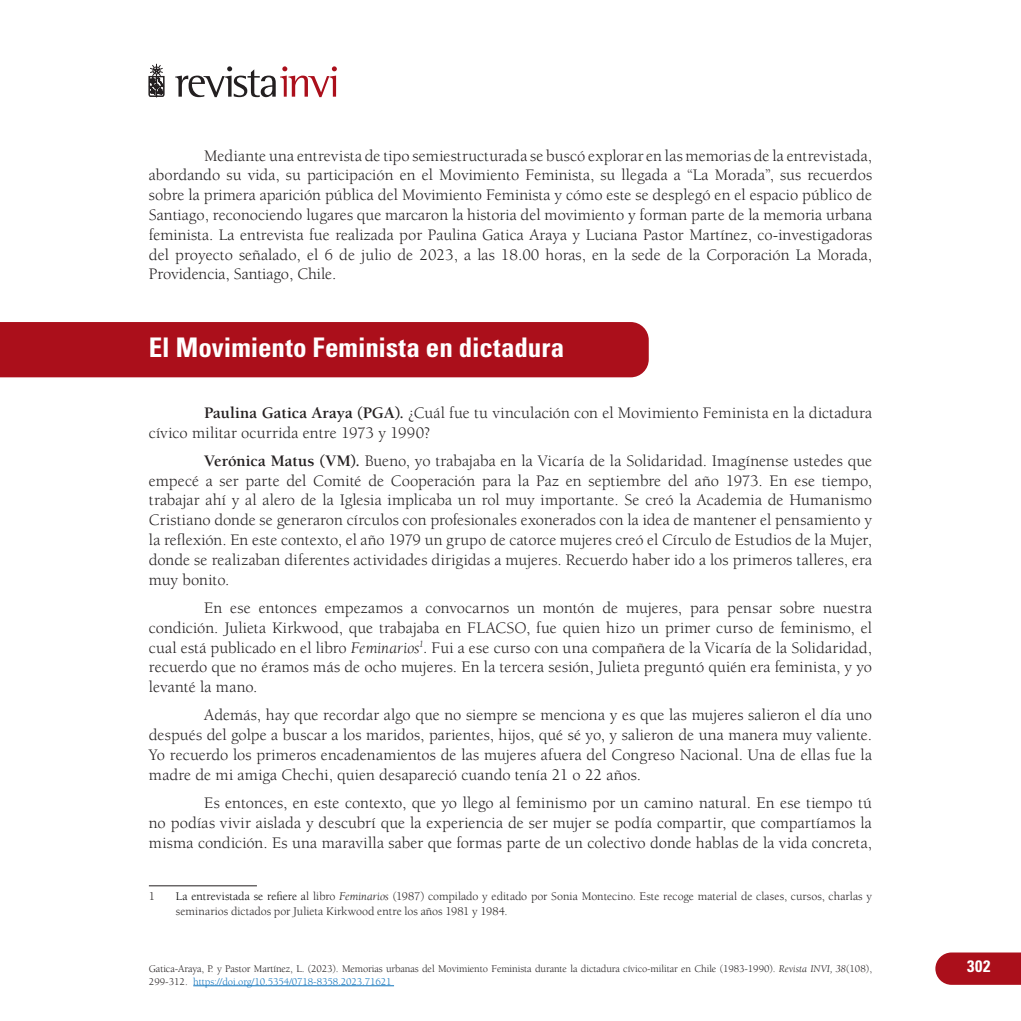
<style>
.page{position:relative;width:1021px;height:1021px;background:#fff}
.page>*{position:absolute;margin:0;border:0;box-sizing:border-box;transform-origin:0 0}
.txt_esp{font:700 condensed 27px "Univers LT Std";color:#fff}
.txt_esp-2{font:16.5px/19.8px "Berkeley Std";color:#231f20;text-align:justify}
.t1{font:700 condensed 16.5px "Univers LT Std";color:#fff}
.nota{font:12px/14.4px "Berkeley Std";color:#231f20}
.t2{font:10.5px "Berkeley Std";letter-spacing:-.01em;color:#231f20}
.t3{font:10.5px "Berkeley Std";letter-spacing:-.01em;color:#1074bc}
.s1{font-weight:700}
.s2{font-style:italic}
.s3{color:#000}
.s4{color:#231f20}
</style>
<div class="page">
<svg style="left:175px;top:66px;width:162px;height:31px"></svg>
<svg style="left:149px;top:64px;width:15px;height:33px"></svg>
<svg style="left:935px;top:952px;width:85px;height:32px;background:#af1c28"></svg>
<hr style="left:193px;top:985px;width:201px;height:1px;background:#1074bc">
<div style="left:0;top:322px;width:648px;height:55px;background:#ab0f1b"></div>
<hr style="left:149px;top:885px;width:108px;height:1px;background:#231f20">
<p class="txt_esp-2" style="left:149px;top:146px;width:724px;text-indent:55px">Mediante una entrevista de tipo semiestructurada se buscó explorar en las memorias de la entrevistada, abordando su vida, su participación en el Movimiento Feminista, su llegada a “La Morada”, sus recuerdos sobre la primera aparición pública del Movimiento Feminista y cómo este se desplegó en el espacio público de Santiago, reconociendo lugares que marcaron la historia del movimiento y forman parte de la memoria urbana feminista. La entrevista fue realizada por Paulina Gatica Araya y Luciana Pastor Martínez, co-investigadoras del proyecto señalado, el 6 de julio de 2023, a las 18.00 horas, en la sede de la Corporación La Morada, Providencia, Santiago, Chile.</p>
<p class="txt_esp" style="left:149px;top:331px;width:417px">El Movimiento Feminista en dictadura</p>
<p class="txt_esp-2" style="left:149px;top:403px;width:724px;text-indent:55px"><span class="s1">Paulina Gatica Araya (PGA).</span> ¿Cuál fue tu vinculación con el Movimiento Feminista en la dictadura cívico militar ocurrida entre 1973 y 1990?</p>
<p class="txt_esp-2" style="left:149px;top:451px;width:724px;text-indent:55px"><span class="s1">Verónica Matus (VM).</span> Bueno, yo trabajaba en la Vicaría de la Solidaridad. Imagínense ustedes que empecé a ser parte del Comité de Cooperación para la Paz en septiembre del año 1973. En ese tiempo, trabajar ahí y al alero de la Iglesia implicaba un rol muy importante. Se creó la Academia de Humanismo Cristiano donde se generaron círculos con profesionales exonerados con la idea de mantener el pensamiento y la reflexión. En este contexto, el año 1979 un grupo de catorce mujeres creó el Círculo de Estudios de la Mujer, donde se realizaban diferentes actividades dirigidas a mujeres. Recuerdo haber ido a los primeros talleres, era muy bonito.</p>
<p class="txt_esp-2" style="left:149px;top:598px;width:724px;text-indent:55px">En ese entonces empezamos a convocarnos un montón de mujeres, para pensar sobre nuestra condición. Julieta Kirkwood, que trabajaba en FLACSO, fue quien hizo un primer curso de feminismo, el cual está publicado en el libro <span class="s2">Feminarios</span><sup>1</sup><span class="s2">.</span> Fui a ese curso con una compañera de la Vicaría de la Solidaridad, recuerdo que no éramos más de ocho mujeres. En la tercera sesión, Julieta preguntó quién era feminista, y yo levanté la mano.</p>
<p class="txt_esp-2" style="left:149px;top:705px;width:724px;text-indent:55px">Además, hay que recordar algo que no siempre se menciona y es que las mujeres salieron el día uno después del golpe a buscar a los maridos, parientes, hijos, qué sé yo, y salieron de una manera muy valiente.<br>Yo recuerdo los primeros encadenamientos de las mujeres afuera del Congreso Nacional. Una de ellas fue la madre de mi amiga Chechi, quien desapareció cuando tenía 21 o 22 años.</p>
<p class="txt_esp-2" style="left:149px;top:793px;width:724px;text-indent:55px">Es entonces, en este contexto, que yo llego al feminismo por un camino natural. En ese tiempo tú no podías vivir aislada y descubrí que la experiencia de ser mujer se podía compartir, que compartíamos la misma condición. Es una maravilla saber que formas parte de un colectivo donde hablas de la vida concreta,</p>
<p class="nota" style="left:149px;top:889px;width:8px">1</p>
<p class="nota" style="left:176px;top:889px;width:697px"><span class="s3">La entrevistada se refiere a</span>l libro <span class="s2">Feminarios</span> (1987) compilado y editado por Sonia Montecino. Este recoge material de clases, cursos, charlas y seminarios dictados por Julieta Kirkwood entre los años 1981 y 1984.</p>
<p class="t2" style="left:149px;top:963px;width:724px">Gatica-Araya, P. y Pastor Martínez, L. (2023). Memorias urbanas del Movimiento Feminista durante la dictadura cívico-militar en Chile (1983-1990). <span class="s2">Revista INVI, 38</span>(108),</p>
<p class="t1" style="left:967px;top:956px;width:25px">302</p>
<p class="t3" style="left:149px;top:975px;width:244px"><span class="s4">299-312</span><span class="s4">.</span> https://doi.org/10.5354/0718-8358.2023.71621</p>
</div>
